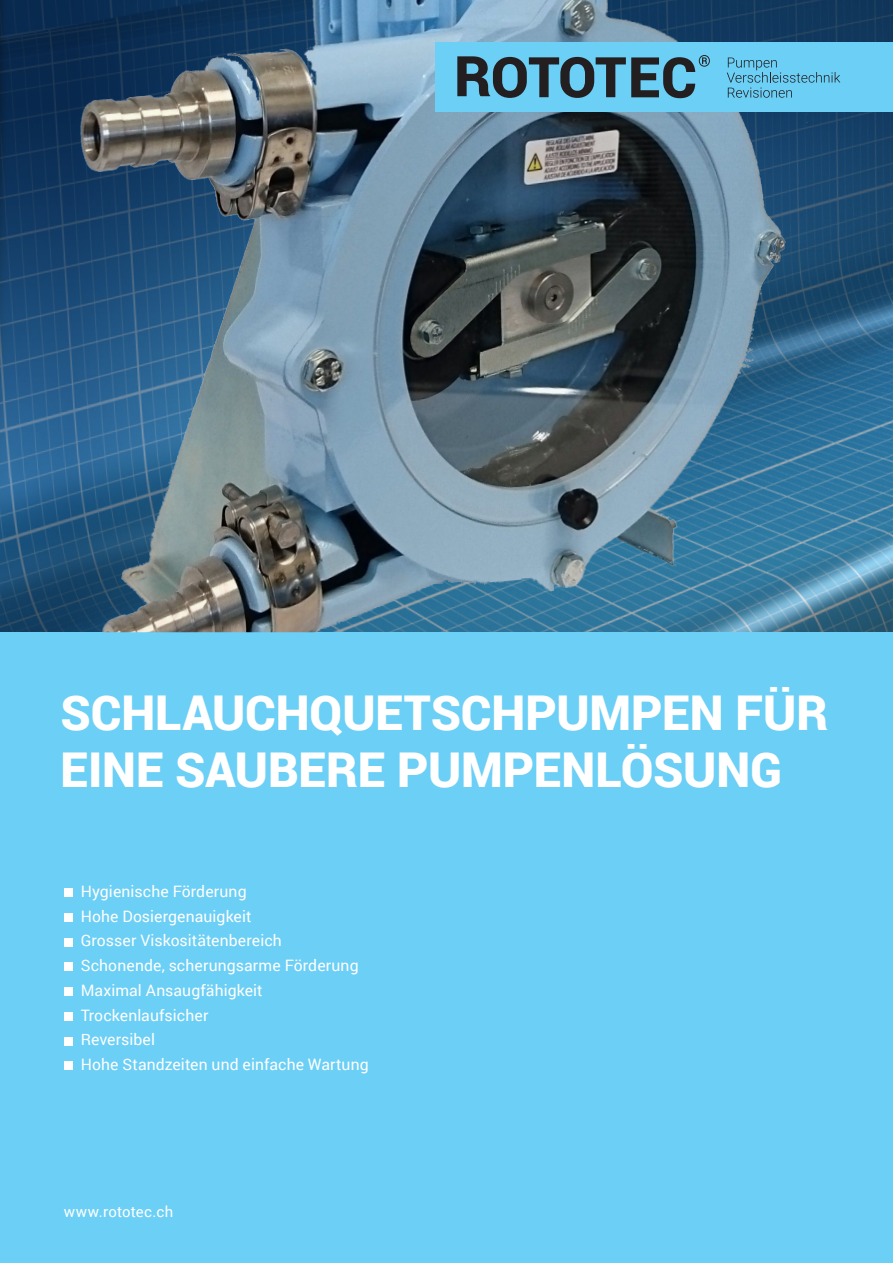
<style>
.page{position:relative;width:893px;height:1263px;background:#fff}
.page>*{position:absolute;margin:0;border:0;box-sizing:border-box;transform-origin:0 0}
.HEADLINE_1{font:900 48px/57px "Roboto";letter-spacing:-.005em;color:#fff}
.LEAD_1{font:15.75px "Roboto";letter-spacing:.005em;color:#fff}
.HEADLINE_1-2{font:15px "Roboto";letter-spacing:.01em;color:#fff}
</style>
<div class="page">
<svg style="left:808px;top:0;width:85px;height:555px;background:#265c82"></svg>
<svg style="left:0;top:0;width:54px;height:632px;background:#1b4770"></svg>
<div style="left:0;top:632px;width:893px;height:631px;background:#6bcff6"></div>
<img style="left:54px;top:0;width:754px;height:632px">
<div style="left:64px;top:888px;width:8px;height:9px;background:#fff"></div>
<div style="left:64px;top:913px;width:8px;height:8px;background:#fff"></div>
<div style="left:64px;top:938px;width:8px;height:8px;background:#fff"></div>
<div style="left:64px;top:962px;width:8px;height:9px;background:#fff"></div>
<div style="left:64px;top:987px;width:8px;height:9px;background:#fff"></div>
<div style="left:64px;top:1012px;width:8px;height:8px;background:#fff"></div>
<div style="left:64px;top:1037px;width:8px;height:8px;background:#fff"></div>
<div style="left:64px;top:1061px;width:8px;height:9px;background:#fff"></div>
<div style="left:436px;top:43px;width:457px;height:69px;background:#6bcff6"></div>
<div style="left:435px;top:43px;width:427px;height:69px;background:#6bcff6"></div>
<svg style="left:457px;top:55px;width:253px;height:43px"></svg>
<svg style="left:727px;top:58px;width:113px;height:40px"></svg>
<p class="HEADLINE_1" style="left:61px;top:683px;width:769px">SCHLAUCHQUETSCHPUMPEN FÜR<br>EINE SAUBERE PUMPENLÖSUNG</p>
<p class="LEAD_1" style="left:81px;top:880px;width:167px">Hygienische Förderung</p>
<p class="LEAD_1" style="left:81px;top:905px;width:172px">Hohe Dosiergenauigkeit</p>
<p class="LEAD_1" style="left:81px;top:929px;width:203px">Grosser Viskositätenbereich</p>
<p class="LEAD_1" style="left:81px;top:954px;width:279px">Schonende, scherungsarme Förderung</p>
<p class="LEAD_1" style="left:81px;top:979px;width:183px">Maximal Ansaugfähigkeit</p>
<p class="LEAD_1" style="left:81px;top:1004px;width:129px">Trockenlaufsicher</p>
<p class="LEAD_1" style="left:81px;top:1028px;width:76px">Reversibel</p>
<p class="LEAD_1" style="left:81px;top:1053px;width:289px">Hohe Standzeiten und einfache Wartung</p>
<p class="HEADLINE_1-2" style="left:64px;top:1201px;width:111px">www.rototec.ch</p>
</div>
